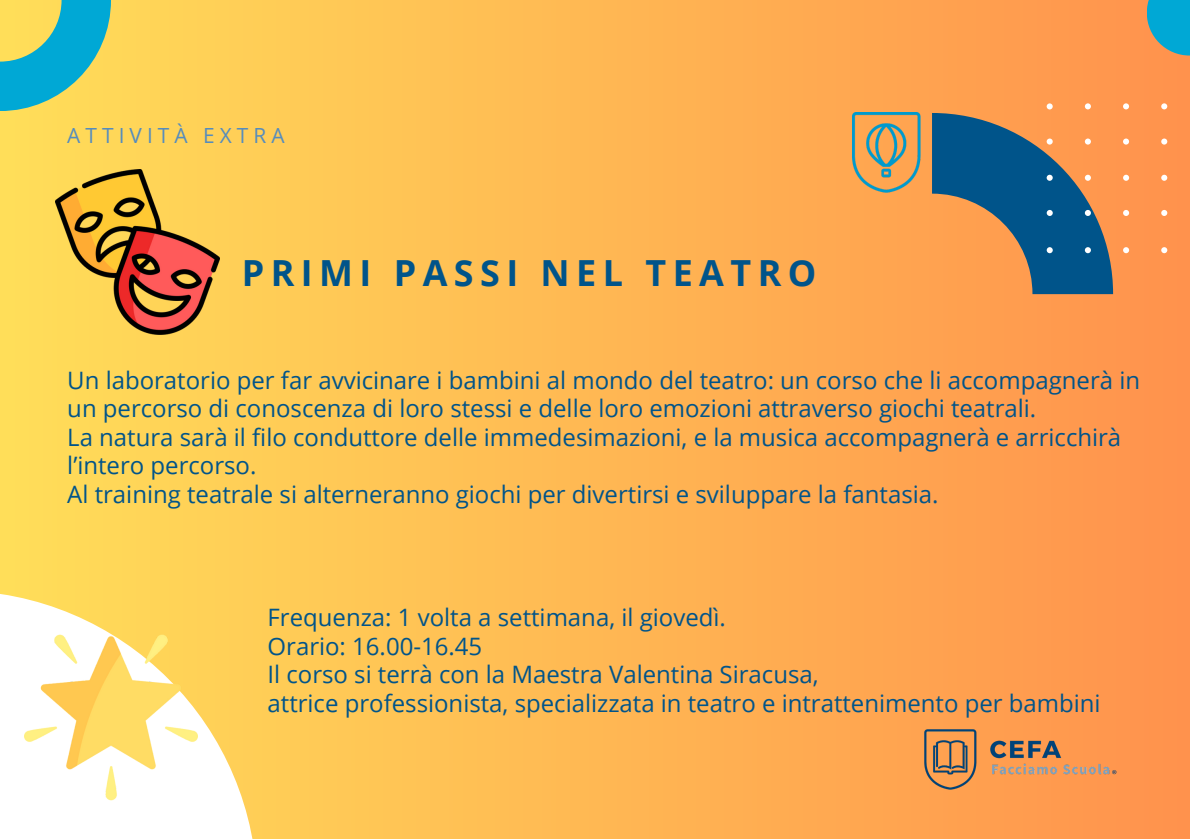
<style>
.page{position:relative;width:1190px;height:839px;background:#fff}
.page>*{position:absolute;margin:0;border:0;box-sizing:border-box;transform-origin:0 0}
.t1{font:700 36px "Open Sans";letter-spacing:.18em;color:#00548a}
.t2{font:24px/28.4px "Open Sans";color:#00548a}
.t3{font:20.8px "Open Sans";letter-spacing:.24em;color:#558cbd}
</style>
<div class="page">
<div style="left:0;top:0;width:1190px;height:838px;background:linear-gradient(to right,#ffde59,#ff924d)"></div>
<svg style="left:0;top:0;width:111px;height:111px;background:#73bf9c"></svg>
<svg style="left:1147px;top:0;width:43px;height:56px;background:#2ba4bd"></svg>
<svg style="left:932px;top:103px;width:258px;height:191px;background:#a28065"></svg>
<img style="left:925px;top:729px;width:196px;height:64px">
<img style="left:56px;top:170px;width:164px;height:164px">
<svg style="left:0;top:590px;width:257px;height:248px"></svg>
<img style="left:25px;top:631px;width:172px;height:172px">
<img style="left:853px;top:113px;width:72px;height:85px">
<p class="t3" style="left:67px;top:121px;width:219px">ATTIVITÀ EXTRA</p>
<p class="t1" style="left:242px;top:248px;width:576px">PRIMI PASSI NEL TEATRO</p>
<p class="t2" style="left:67px;top:365px;width:1074px">Un laboratorio per far avvicinare i bambini al mondo del teatro: un corso che li accompagnerà in un percorso di conoscenza di loro stessi e delle loro emozioni attraverso giochi teatrali.</p>
<p class="t2" style="left:67px;top:422px;width:1055px">La natura sarà il filo conduttore delle immedesimazioni, e la musica accompagnerà e arricchirà l’intero percorso.</p>
<p class="t2" style="left:67px;top:479px;width:873px">Al training teatrale si alterneranno giochi per divertirsi e sviluppare la fantasia.</p>
<p class="t2" style="left:268px;top:602px;width:460px">Frequenza: 1 volta a settimana, il giovedì.</p>
<p class="t2" style="left:268px;top:631px;width:216px">Orario: 16.00-16.45</p>
<p class="t2" style="left:268px;top:659px;width:553px">Il corso si terrà con la Maestra Valentina Siracusa,</p>
<p class="t2" style="left:268px;top:688px;width:835px">attrice professionista, specializzata in teatro e intrattenimento per bambini</p>
</div>
